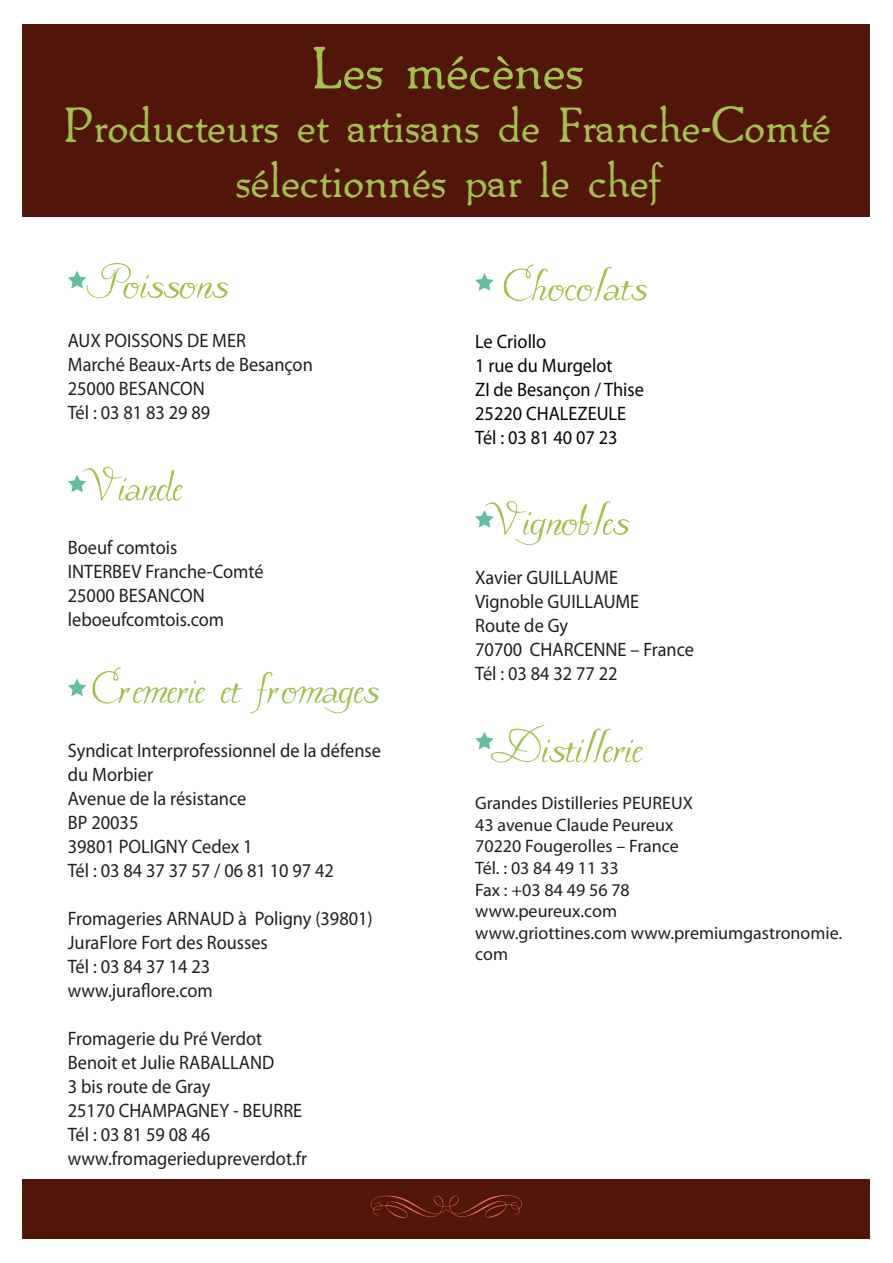
<style>
.page{position:relative;width:893px;height:1263px;background:#fff}
.page>*{position:absolute;margin:0;border:0;box-sizing:border-box;transform-origin:0 0}
.t1{font:54px "Packard Antique";color:#a2c24b}
.t2{font:49.5px "Pavane";color:#a2c24b;scale:1.23 1}
.t3{font:49.5px "Pavane";color:#a2c24b;scale:1.17 1}
.t4{font:45px/54px "Packard Antique";color:#a2c24b;text-align:center}
.t5{font:19.5px/24px "Myriad Pro";color:#231f20;scale:.94 1}
.t6{font:19.5px "Myriad Pro";color:#040707;scale:.94 1}
.t7{font:18px/21.6px "Myriad Pro";color:#231f20}
</style>
<div class="page">
<svg style="left:68px;top:475px;width:18px;height:17px"></svg>
<div style="left:23px;top:24px;width:847px;height:193px;background:#52150a"></div>
<div style="left:23px;top:1179px;width:847px;height:60px;background:#52150a"></div>
<svg style="left:371px;top:1195px;width:151px;height:23px"></svg>
<svg style="left:68px;top:679px;width:18px;height:17px"></svg>
<svg style="left:68px;top:271px;width:18px;height:17px"></svg>
<svg style="left:475px;top:273px;width:19px;height:18px"></svg>
<svg style="left:475px;top:510px;width:19px;height:18px"></svg>
<svg style="left:475px;top:732px;width:19px;height:17px"></svg>
<p class="t1" style="left:311px;top:29px;width:273px">Les mécènes</p>
<p class="t4" style="left:63px;top:97px;width:768px">Producteurs et artisans de Franche-Comté sélectionnés par le chef</p>
<p class="t2" style="left:101px;top:257px;width:105px">Poissons</p>
<p class="t5" style="left:68px;top:328px;width:191px">AUX POISSONS DE MER</p>
<p class="t5" style="left:68px;top:352px;width:262px">Marché Beaux-Arts de Besançon<br>25000 BESANCON</p>
<p class="t5" style="left:68px;top:400px;width:153px">Tél : 03 81 83 29 89</p>
<p class="t3" style="left:89px;top:460px;width:81px">Viande</p>
<p class="t5" style="left:68px;top:535px;width:118px">Boeuf comtois</p>
<p class="t5" style="left:68px;top:559px;width:210px">INTERBEV Franche-Comté</p>
<p class="t5" style="left:68px;top:583px;width:147px">25000 BESANCON</p>
<p class="t5" style="left:68px;top:607px;width:168px">leboeufcomtois.com</p>
<p class="t3" style="left:92px;top:662px;width:247px">Cremerie et fromages</p>
<p class="t5" style="left:68px;top:738px;width:335px">Syndicat Interprofessionnel de la défense</p>
<p class="t5" style="left:68px;top:762px;width:92px">du Morbier</p>
<p class="t5" style="left:68px;top:786px;width:192px">Avenue de la résistance</p>
<p class="t5" style="left:68px;top:810px;width:77px">BP 20035</p>
<p class="t5" style="left:68px;top:834px;width:198px">39801 POLIGNY Cedex 1</p>
<p class="t5" style="left:68px;top:858px;width:285px">Tél : 03 84 37 37 57 / 06 81 10 97 42</p>
<p class="t5" style="left:68px;top:906px;width:326px">Fromageries ARNAUD à Poligny (39801)</p>
<p class="t5" style="left:68px;top:930px;width:214px">JuraFlore Fort des Rousses</p>
<p class="t5" style="left:68px;top:954px;width:153px">Tél : 03 84 37 14 23</p>
<p class="t5" style="left:68px;top:978px;width:156px">www.juraflore.com</p>
<p class="t5" style="left:68px;top:1026px;width:208px">Fromagerie du Pré Verdot</p>
<p class="t5" style="left:68px;top:1050px;width:221px">Benoit et Julie RABALLAND</p>
<p class="t5" style="left:68px;top:1074px;width:153px">3 bis route de Gray</p>
<p class="t5" style="left:68px;top:1098px;width:251px">25170 CHAMPAGNEY - BEURRE</p>
<p class="t5" style="left:68px;top:1122px;width:153px">Tél : 03 81 59 08 46</p>
<p class="t5" style="left:68px;top:1146px;width:256px">www.fromageriedupreverdot.fr</p>
<p class="t2" style="left:503px;top:260px;width:119px">Chocolats</p>
<p class="t6" style="left:475px;top:329px;width:77px">Le Criollo</p>
<p class="t6" style="left:475px;top:353px;width:148px">1 rue du Murgelot</p>
<p class="t6" style="left:475px;top:377px;width:181px">ZI de Besançon / Thise</p>
<p class="t6" style="left:475px;top:401px;width:162px">25220 CHALEZEULE</p>
<p class="t6" style="left:475px;top:425px;width:153px">Tél : 03 81 40 07 23</p>
<p class="t2" style="left:492px;top:494px;width:113px">Vignobles</p>
<p class="t5" style="left:475px;top:565px;width:154px">Xavier GUILLAUME</p>
<p class="t5" style="left:475px;top:589px;width:176px">Vignoble GUILLAUME</p>
<p class="t5" style="left:475px;top:613px;width:100px">Route de Gy</p>
<p class="t5" style="left:475px;top:637px;width:234px">70700 CHARCENNE – France</p>
<p class="t5" style="left:475px;top:661px;width:153px">Tél : 03 84 32 77 22</p>
<p class="t2" style="left:508px;top:721px;width:110px">Distillerie</p>
<p class="t7" style="left:475px;top:792px;width:219px">Grandes Distilleries PEUREUX</p>
<p class="t7" style="left:475px;top:813px;width:200px">43 avenue Claude Peureux</p>
<p class="t7" style="left:475px;top:835px;width:205px">70220 Fougerolles – France</p>
<p class="t7" style="left:475px;top:857px;width:145px">Tél. : 03 84 49 11 33</p>
<p class="t7" style="left:475px;top:878px;width:156px">Fax : +03 84 49 56 78</p>
<p class="t7" style="left:475px;top:900px;width:143px">www.peureux.com</p>
<p class="t7" style="left:475px;top:921px;width:369px">www.griottines.com www.premiumgastronomie. com</p>
</div>
